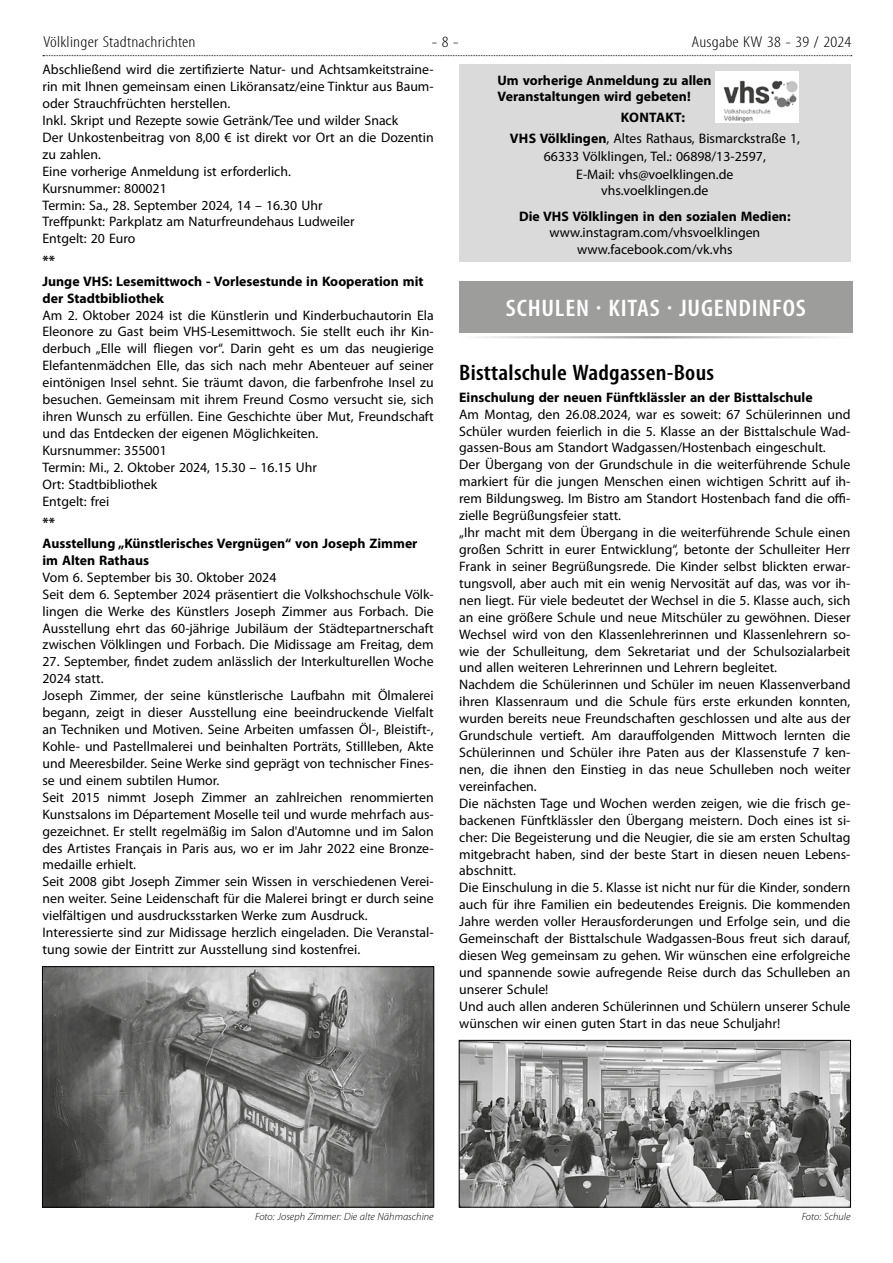
<style>
.page{position:relative;width:893px;height:1263px;background:#fff}
.page>*{position:absolute;margin:0;border:0;box-sizing:border-box;transform-origin:0 0}
.t1{font:600 condensed 24px "Myriad Pro";letter-spacing:.03em;color:#fff;scale:1.1 1}
.t2{font:600 condensed 22.5px "Myriad Pro";letter-spacing:.01em;color:#000;scale:1.1 1}
.t3{font:300 condensed 15.75px "Myriad Pro";letter-spacing:.01em;color:#000;scale:1.2 1}
.t4{font:13.8px/17px "Myriad Pro";color:#000}
.t5{font:700 13.8px/21.1px "Myriad Pro";color:#000}
.t6{font:italic 300 10.5px "Myriad Pro";color:#000}
.s1{font-weight:700}
</style>
<div class="page">
<svg style="left:43px;top:55px;width:809px;height:1px"></svg>
<img style="left:44px;top:968px;width:388px;height:237px">
<div style="left:42px;top:966px;width:392px;height:241px;border:1px solid #000"></div>
<div style="left:459px;top:64px;width:391px;height:198px;background:#dadada"></div>
<img style="left:716px;top:72px;width:83px;height:51px">
<div style="left:459px;top:282px;width:394px;height:51px;background:#9d9d9c"></div>
<hr style="left:459px;top:336px;width:394px;height:2px;background:#9d9d9c">
<img style="left:461px;top:1042px;width:388px;height:163px">
<div style="left:459px;top:1040px;width:392px;height:167px;border:1px solid #000"></div>
<p class="t3" style="left:43px;top:33px;width:128px">Völklinger Stadtnachrichten</p>
<p class="t3" style="left:432px;top:33px;width:24px">- 8 -</p>
<p class="t3" style="left:692px;top:33px;width:135px">Ausgabe KW 38 - 39 / 2024</p>
<p class="t4" style="left:43px;top:61px;width:393px">Abschließend wird die zertifizierte Natur- und Achtsamkeitstraine&shy;rin mit Ihnen gemeinsam einen Liköransatz/eine Tinktur aus Baum&shy;oder Strauchfrüchten herstellen.<br>Inkl. Skript und Rezepte sowie Getränk/Tee und wilder Snack<br>Der Unkostenbeitrag von 8,00 € ist direkt vor Ort an die Dozentin zu zahlen.<br>Eine vorherige Anmeldung ist erforderlich.<br>Kursnummer: 800021<br>Termin: Sa., 28. September 2024, 14 – 16.30 Uhr<br>Treffpunkt: Parkplatz am Naturfreundehaus Ludweiler<br>Entgelt: 20 Euro</p>
<p class="t5" style="left:43px;top:249px;width:383px">**<br>Junge VHS: Lesemittwoch - Vorlesestunde in Kooperation mit</p>
<p class="t5" style="left:43px;top:287px;width:123px">der Stadtbibliothek</p>
<p class="t4" style="left:43px;top:306px;width:393px">Am 2. Oktober 2024 ist die Künstlerin und Kinderbuchautorin Ela Eleonore zu Gast beim VHS-Lesemittwoch. Sie stellt euch ihr Kin&shy;derbuch „Elle will fliegen vor“. Darin geht es um das neugierige Elefantenmädchen Elle, das sich nach mehr Abenteuer auf seiner eintönigen Insel sehnt. Sie träumt davon, die farbenfrohe Insel zu besuchen. Gemeinsam mit ihrem Freund Cosmo versucht sie, sich ihren Wunsch zu erfüllen. Eine Geschichte über Mut, Freundschaft und das Entdecken der eigenen Möglichkeiten.<br>Kursnummer: 355001<br>Termin: Mi., 2. Oktober 2024, 15.30 – 16.15 Uhr<br>Ort: Stadtbibliothek<br>Entgelt: frei</p>
<p class="t5" style="left:43px;top:511px;width:376px">**<br>Ausstellung „Künstlerisches Vergnügen“ von Joseph Zimmer</p>
<p class="t5" style="left:43px;top:549px;width:108px">im Alten Rathaus</p>
<p class="t4" style="left:43px;top:568px;width:393px">Vom 6. September bis 30. Oktober 2024<br>Seit dem 6. September 2024 präsentiert die Volkshochschule Völk&shy;lingen die Werke des Künstlers Joseph Zimmer aus Forbach. Die Ausstellung ehrt das 60-jährige Jubiläum der Städtepartnerschaft zwischen Völklingen und Forbach. Die Midissage am Freitag, dem</p>
<p class="t4" style="left:43px;top:653px;width:393px">27. September, findet zudem anlässlich der Interkulturellen Woche 2024 statt.<br>Joseph Zimmer, der seine künstlerische Laufbahn mit Ölmalerei begann, zeigt in dieser Ausstellung eine beeindruckende Vielfalt an Techniken und Motiven. Seine Arbeiten umfassen Öl-, Bleistift-, Kohle- und Pastellmalerei und beinhalten Porträts, Stillleben, Akte und Meeresbilder. Seine Werke sind geprägt von technischer Fines&shy;se und einem subtilen Humor.<br>Seit 2015 nimmt Joseph Zimmer an zahlreichen renommierten Kunstsalons im Département Moselle teil und wurde mehrfach aus&shy;gezeichnet. Er stellt regelmäßig im Salon d'Automne und im Salon des Artistes Français in Paris aus, wo er im Jahr 2022 eine Bronze&shy;medaille erhielt.<br>Seit 2008 gibt Joseph Zimmer sein Wissen in verschiedenen Verei&shy;nen weiter. Seine Leidenschaft für die Malerei bringt er durch seine vielfältigen und ausdrucksstarken Werke zum Ausdruck.<br>Interessierte sind zur Midissage herzlich eingeladen. Die Veranstal&shy;tung sowie der Eintritt zur Ausstellung sind kostenfrei.</p>
<p class="t5" style="left:497px;top:72px;width:216px;line-height:16.5px">Um vorherige Anmeldung zu allen<br>Veranstaltungen wird gebeten!</p>
<p class="t4" style="left:510px;top:107px;width:292px;line-height:20.9px;text-align:center"><span class="s1">KONTAKT:<br>VHS Völklingen</span>, Altes Rathaus, Bismarckstraße 1,</p>
<p class="t4" style="left:544px;top:147px;width:224px;text-align:center">66333 Völklingen, Tel.: 06898/13-2597,<br>E-Mail: vhs@voelklingen.de vhs.voelklingen.de</p>
<p class="t5" style="left:519px;top:205px;width:273px">Die VHS Völklingen in den sozialen Medien:</p>
<p class="t4" style="left:549px;top:224px;width:212px;line-height:16.5px;text-align:center">www.instagram.com/vhsvoelklingen www.facebook.com/vk.vhs</p>
<h1 class="t1" style="left:506px;top:293px;width:274px">SCHULEN · KITAS · JUGENDINFOS</h1>
<h2 class="t2" style="left:459px;top:358px;width:233px">Bisttalschule Wadgassen-Bous</h2>
<p class="t5" style="left:459px;top:386px;width:355px">Einschulung der neuen Fünftklässler an der Bisttalschule</p>
<p class="t4" style="left:459px;top:405px;width:393px">Am Montag, den 26.08.2024, war es soweit: 67 Schülerinnen und Schüler wurden feierlich in die 5. Klasse an der Bisttalschule Wad&shy;gassen-Bous am Standort Wadgassen/Hostenbach eingeschult.<br>Der Übergang von der Grundschule in die weiterführende Schule markiert für die jungen Menschen einen wichtigen Schritt auf ih&shy;rem Bildungsweg. Im Bistro am Standort Hostenbach fand die offi&shy;zielle Begrüßungsfeier statt.<br>„Ihr macht mit dem Übergang in die weiterführende Schule einen großen Schritt in eurer Entwicklung“, betonte der Schulleiter Herr Frank in seiner Begrüßungsrede. Die Kinder selbst blickten erwar&shy;tungsvoll, aber auch mit ein wenig Nervosität auf das, was vor ih&shy;nen liegt. Für viele bedeutet der Wechsel in die 5. Klasse auch, sich an eine größere Schule und neue Mitschüler zu gewöhnen. Dieser Wechsel wird von den Klassenlehrerinnen und Klassenlehrern so&shy;wie der Schulleitung, dem Sekretariat und der Schulsozialarbeit und allen weiteren Lehrerinnen und Lehrern begleitet.<br>Nachdem die Schülerinnen und Schüler im neuen Klassenverband ihren Klassenraum und die Schule fürs erste erkunden konnten, wurden bereits neue Freundschaften geschlossen und alte aus der Grundschule vertieft. Am darauffolgenden Mittwoch lernten die Schülerinnen und Schüler ihre Paten aus der Klassenstufe 7 ken&shy;nen, die ihnen den Einstieg in das neue Schulleben noch weiter vereinfachen.<br>Die nächsten Tage und Wochen werden zeigen, wie die frisch ge&shy;backenen Fünftklässler den Übergang meistern. Doch eines ist si&shy;cher: Die Begeisterung und die Neugier, die sie am ersten Schultag mitgebracht haben, sind der beste Start in diesen neuen Lebens&shy;abschnitt.<br>Die Einschulung in die 5. Klasse ist nicht nur für die Kinder, sondern auch für ihre Familien ein bedeutendes Ereignis. Die kommenden Jahre werden voller Herausforderungen und Erfolge sein, und die Gemeinschaft der Bisttalschule Wadgassen-Bous freut sich darauf, diesen Weg gemeinsam zu gehen. Wir wünschen eine erfolgreiche und spannende sowie aufregende Reise durch das Schulleben an unserer Schule!<br>Und auch allen anderen Schülerinnen und Schülern unserer Schule wünschen wir einen guten Start in das neue Schuljahr!</p>
<p class="t6" style="left:255px;top:1211px;width:180px">Foto: Joseph Zimmer: Die alte Nähmaschine</p>
<p class="t6" style="left:802px;top:1211px;width:50px">Foto: Schule</p>
</div>
